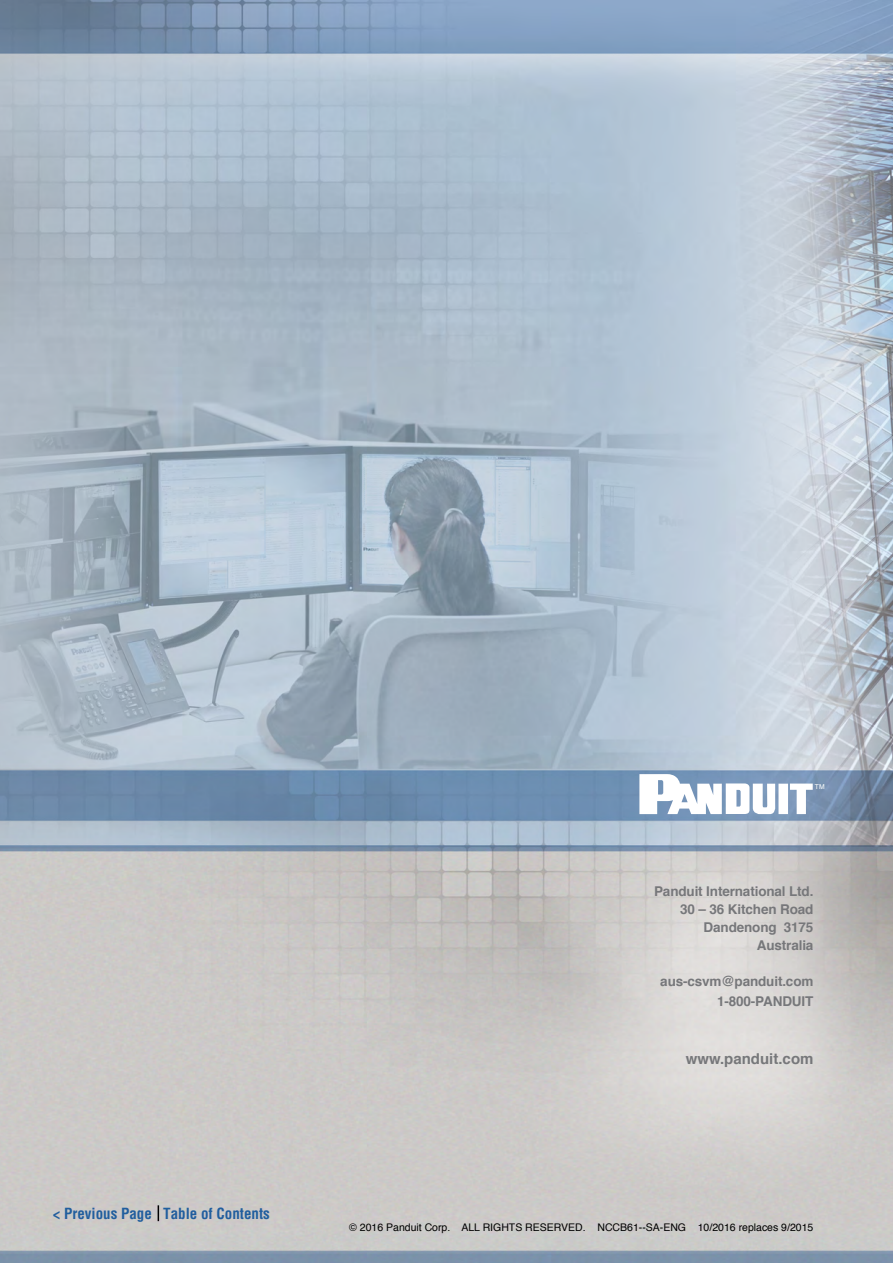
<style>
.page{position:relative;width:893px;height:1263px;background:#fff}
.page>*{position:absolute;margin:0;border:0;box-sizing:border-box;transform-origin:0 0}
.t1{font:700 condensed 15px "Helvetica";color:#215e9e}
.t2{font:700 15px "Helvetica";color:#76777a}
.t3{font:700 13.5px/18px "Helvetica";letter-spacing:-.01em;color:#76777a;text-align:right}
.t4{font:10.5px "Helvetica";color:#000}
.t5{font:6.75px "Helvetica";color:#fff}
</style>
<div class="page">
<img style="left:0;top:0;width:893px;height:1263px">
<svg style="left:639px;top:774px;width:174px;height:40px"></svg>
<svg style="left:158px;top:1205px;width:1px;height:16px"></svg>
<p class="t1" style="left:53px;top:1204px;width:219px">&lt; Previous Page Table of Contents</p>
<p class="t5" style="left:815px;top:783px;width:11px">TM</p>
<p class="t3" style="left:654px;top:883px;width:161px">Panduit International Ltd.<br>30 – 36 Kitchen Road<br>Dandenong 3175<br>Australia</p>
<p class="t3" style="left:660px;top:972px;width:155px;line-height:19.5px">aus-csvm@panduit.com<br>1-800-PANDUIT</p>
<p class="t2" style="left:686px;top:1047px;width:129px">www.panduit.com</p>
<p class="t4" style="left:349px;top:1219px;width:466px">© 2016 Panduit Corp. ALL RIGHTS RESERVED. NCCB61--SA-ENG 10/2016 replaces 9/2015</p>
</div>
